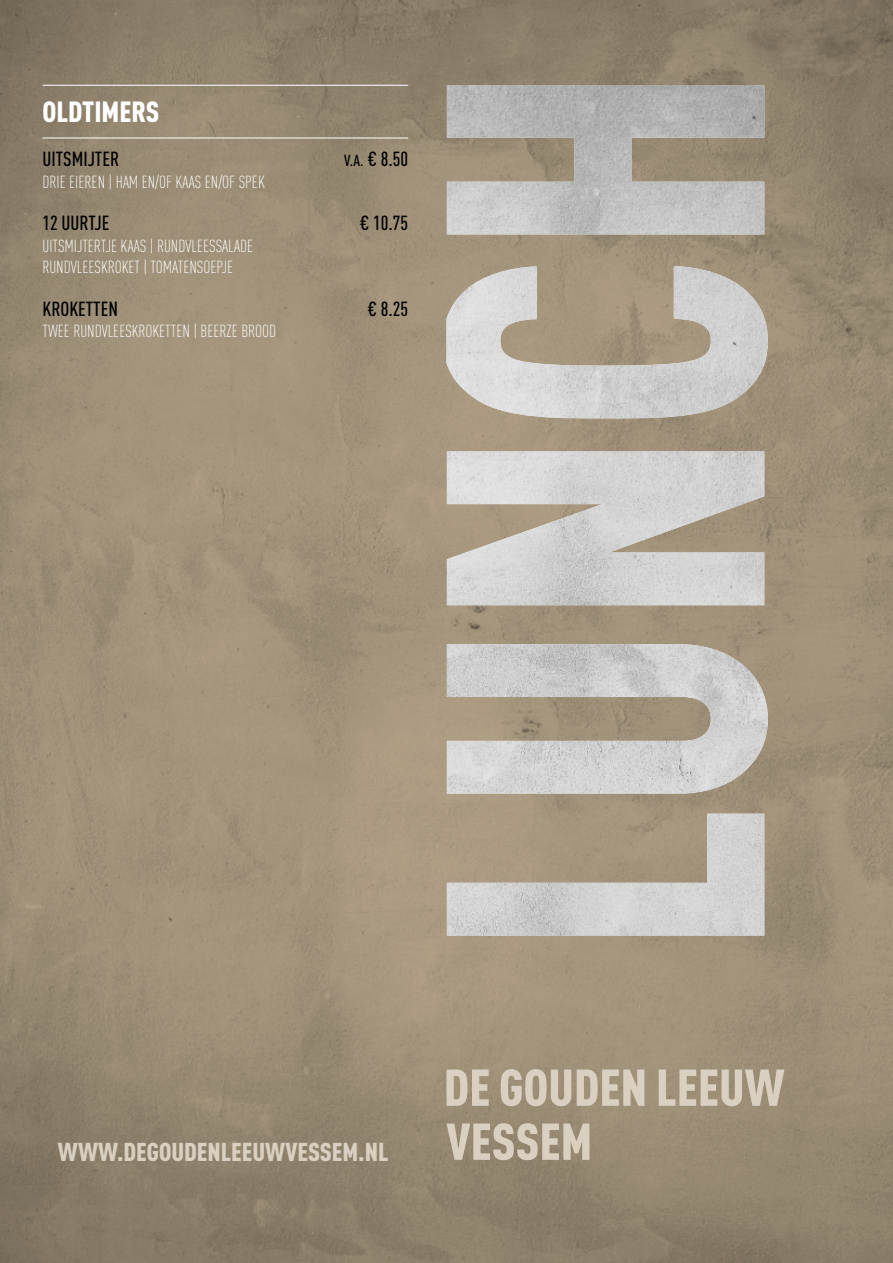
<style>
.page{position:relative;width:893px;height:1263px;background:#fff}
.page>*{position:absolute;margin:0;border:0;box-sizing:border-box;transform-origin:0 0}
.t1{font:900 51px "DIN Cond";color:#dad0c2}
.t2{font:900 28.8px "DIN Cond";color:#fff}
.t3{font:900 25.5px "DIN Cond";color:#dad0c2}
.t4{font:500 20.1px "DIN Cond";color:#000}
.t5{font:300 17.25px/21.3px "DIN Cond";color:#fff}
.s1{font-size:15.75px}
.s2{font-size:51px}
</style>
<div class="page">
<img style="left:0;top:0;width:893px;height:1263px">
<img style="left:446px;top:85px;width:322px;height:850px">
<hr style="left:43px;top:138px;width:365px;height:1px;background:#fff">
<hr style="left:43px;top:85px;width:365px;height:1px;background:#fff">
<h2 class="t2" style="left:43px;top:94px;width:118px">OLDTIMERS</h2>
<p class="t4" style="left:43px;top:147px;width:78px">UITSMIJTER</p>
<p class="t4" style="left:344px;top:147px;width:65px"><span class="s1">V.A.</span> € 8.50</p>
<p class="t5" style="left:43px;top:171px;width:224px">DRIE EIEREN | HAM EN/OF KAAS EN/OF SPEK</p>
<p class="t4" style="left:43px;top:211px;width:69px">12 UURTJE</p>
<p class="t4" style="left:360px;top:211px;width:50px">€ 10.75</p>
<p class="t5" style="left:43px;top:235px;width:212px">UITSMIJTERTJE KAAS | RUNDVLEESSALADE<br>RUNDVLEESKROKET | TOMATENSOEPJE</p>
<p class="t4" style="left:43px;top:296px;width:77px">KROKETTEN</p>
<p class="t4" style="left:367px;top:296px;width:42px">€ 8.25</p>
<p class="t5" style="left:43px;top:320px;width:235px">TWEE RUNDVLEESKROKETTEN | BEERZE BROOD</p>
<h1 class="t1" style="left:444px;top:1056px;width:342px">DE GOUDEN LEEUW</h1>
<h3 class="t3" style="left:58px;top:1135px;width:536px">WWW.DEGOUDENLEEUWVESSEM.NL <span class="s2">VESSEM</span></h3>
</div>
